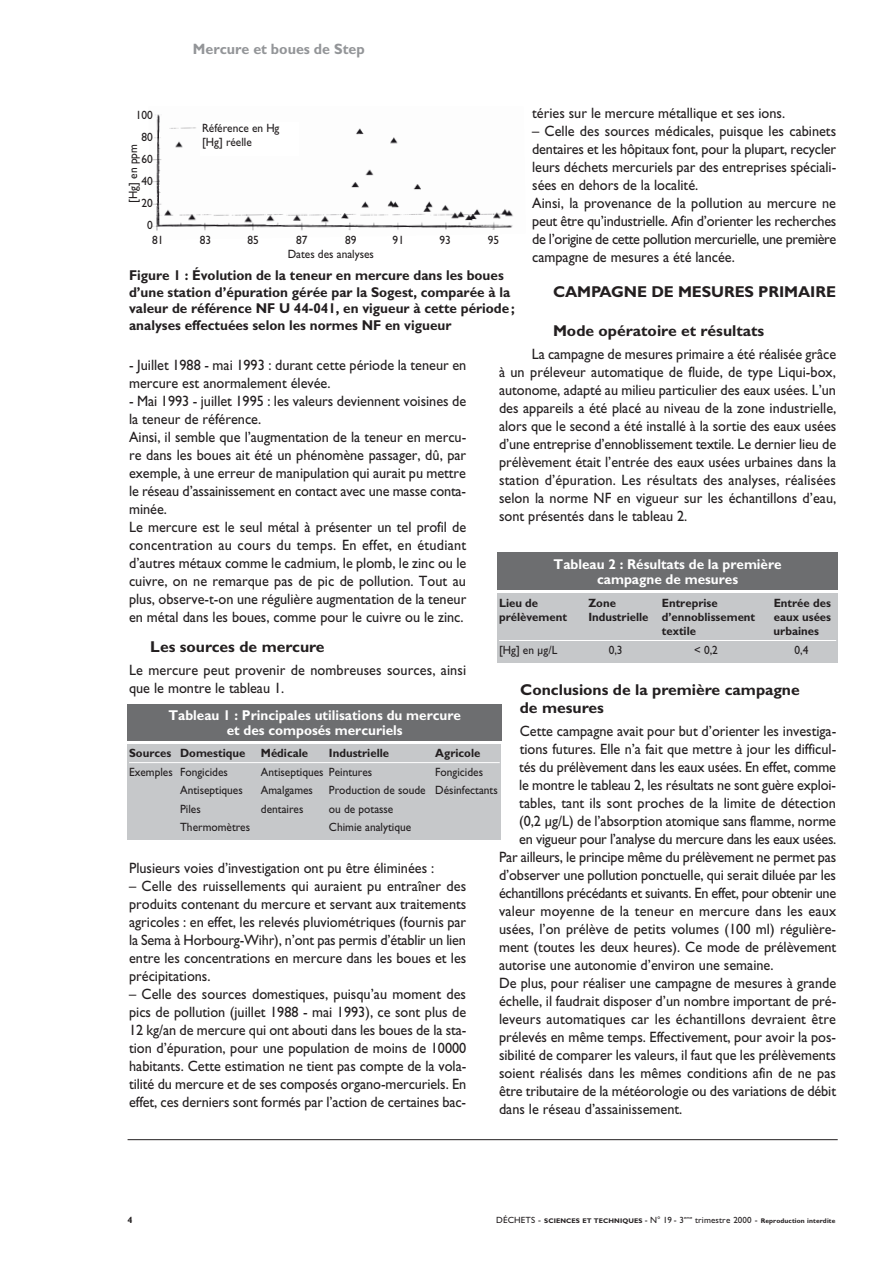
<style>
.page{position:relative;width:893px;height:1263px;background:#fff}
.page>*{position:absolute;margin:0;border:0;box-sizing:border-box;transform-origin:0 0}
.t1{font:700 15.75px/18px "Gill Sans";color:#231f20}
.t2{font:15px/18px "Gill Sans";color:#231f20;scale:.95 1}
.t3{font:15px "Gill Sans";letter-spacing:-.02em;color:#231f20;scale:.95 1}
.t4{font:700 15px "Gill Sans";color:#939598;scale:.95 1}
.t5{font:700 14.25px/16.5px "Gill Sans";color:#231f20;scale:.95 1}
.t6{font:700 14.25px/15px "Gill Sans";color:#fff;text-align:center;scale:.95 1}
.t7{font:12px/21.9px "Gill Sans";color:#231f20;text-align:right;scale:.95 1}
.t8{font:700 12px "Gill Sans";color:#231f20;scale:.95 1}
.t9{font:700 9px "Gill Sans";color:#231f20}
.t10{font:700 6.75px "Gill Sans";letter-spacing:.015em;color:#231f20}
.s1{font-weight:400;font-size:9px}
</style>
<div class="page">
<hr style="left:128px;top:1139px;width:710px;height:1px;background:#231f20">
<div style="left:128px;top:744px;width:373px;height:96px;background:#c6c8ca"></div>
<hr style="left:129px;top:762px;width:371px;height:1px;background:#fff">
<div style="left:128px;top:704px;width:374px;height:37px;background:#6d6e70"></div>
<img style="left:151px;top:114px;width:362px;height:117px">
<img style="left:170px;top:124px;width:28px;height:8px">
<img style="left:169px;top:140px;width:29px;height:8px">
<div style="left:201px;top:122px;width:98px;height:34px;background:#fff"></div>
<div style="left:497px;top:594px;width:341px;height:69px;background:#c6c8ca"></div>
<hr style="left:499px;top:640px;width:337px;height:1px;background:#fff">
<div style="left:497px;top:553px;width:341px;height:37px;background:#6d6e70"></div>
<p class="t4" style="left:193px;top:44px;width:182px">Mercure et boues de Step</p>
<p class="t2" style="left:532px;top:106px;width:268px">téries sur le mercure métallique et ses ions.</p>
<p class="t2" style="left:532px;top:124px;width:322px">– Celle des sources médicales, puisque les cabinets dentaires et les hôpitaux font, pour la plupart, recycler leurs déchets mercuriels par des entreprises spéciali&shy;sées en dehors de la localité.<br>Ainsi, la provenance de la pollution au mercure ne peut être qu’industrielle. Afin d’orienter les recherches de l’origine de cette pollution mercurielle, une première campagne de mesures a été lancée.</p>
<p class="t1" style="left:553px;top:284px;width:284px">CAMPAGNE DE MESURES PRIMAIRE</p>
<p class="t1" style="left:553px;top:324px;width:213px">Mode opératoire et résultats</p>
<p class="t2" style="left:499px;top:346px;width:357px;text-align:justify;text-indent:33px">La campagne de mesures primaire a été réalisée grâce à un préleveur automatique de fluide, de type Liqui-box, autonome, adapté au milieu particulier des eaux usées. L’un des appareils a été placé au niveau de la zone industrielle, alors que le second a été installé à la sortie des eaux usées d’une entreprise d’ennoblissement textile. Le dernier lieu de prélèvement était l’entrée des eaux usées urbaines dans la station d’épuration. Les résultats des analyses, réalisées selon la norme NF en vigueur sur les échantillons d’eau, sont présentés dans le tableau 2.</p>
<p class="t7" style="left:136px;top:106px;width:20px">100<br>80<br>60<br>40<br>20<br>0</p>
<p class="t7" style="left:202px;top:122px;width:83px;line-height:14.2px;text-align:left">Référence en Hg [Hg] réelle</p>
<p class="t7" style="left:124px;top:203px;width:63px;rotate:-90deg">[Hg] en ppm</p>
<p class="t7" style="left:152px;top:230px;width:13px">81</p>
<p class="t7" style="left:200px;top:230px;width:14px">83</p>
<p class="t7" style="left:248px;top:230px;width:14px">85</p>
<p class="t7" style="left:296px;top:230px;width:14px">87</p>
<p class="t7" style="left:345px;top:230px;width:14px">89</p>
<p class="t7" style="left:393px;top:230px;width:14px">91</p>
<p class="t7" style="left:439px;top:230px;width:13px">93</p>
<p class="t7" style="left:488px;top:230px;width:14px">95</p>
<p class="t7" style="left:288px;top:244px;width:92px">Dates des analyses</p>
<p class="t5" style="left:129px;top:269px;width:408px">Figure 1 : Évolution de la teneur en mercure dans les boues d’une station d’épuration gérée par la Sogest, comparée à la valeur de référence NF U 44-041, en vigueur à cette période; analyses effectuées selon les normes NF en vigueur</p>
<p class="t2" style="left:129px;top:357px;width:356px">- Juillet 1988 - mai 1993 : durant cette période la teneur en mercure est anormalement élevée.</p>
<p class="t2" style="left:129px;top:393px;width:357px">- Mai 1993 - juillet 1995 : les valeurs deviennent voisines de la teneur de référence.<br>Ainsi, il semble que l’augmentation de la teneur en mercu&shy;re dans les boues ait été un phénomène passager, dû, par exemple, à une erreur de manipulation qui aurait pu mettre le réseau d’assainissement en contact avec une masse conta&shy;minée.<br>Le mercure est le seul métal à présenter un tel profil de concentration au cours du temps. En effet, en étudiant d’autres métaux comme le cadmium, le plomb, le zinc ou le cuivre, on ne remarque pas de pic de pollution. Tout au plus, observe-t-on une régulière augmentation de la teneur en métal dans les boues, comme pour le cuivre ou le zinc.</p>
<p class="t1" style="left:150px;top:640px;width:176px">Les sources de mercure</p>
<p class="t2" style="left:129px;top:662px;width:356px">Le mercure peut provenir de nombreuses sources, ainsi que le montre le tableau 1.</p>
<p class="t6" style="left:554px;top:558px;width:241px">Tableau 2 : Résultats de la première campagne de mesures</p>
<p class="t8" style="left:499px;top:598px;width:43px">Lieu de</p>
<p class="t8" style="left:588px;top:598px;width:31px">Zone</p>
<p class="t8" style="left:662px;top:598px;width:60px">Entreprise</p>
<p class="t8" style="left:774px;top:598px;width:62px">Entrée des</p>
<p class="t8" style="left:499px;top:613px;width:73px">prélèvement</p>
<p class="t8" style="left:588px;top:613px;width:177px">Industrielle d’ennoblissement</p>
<p class="t8" style="left:774px;top:613px;width:62px">eaux usées</p>
<p class="t8" style="left:662px;top:627px;width:38px">textile</p>
<p class="t8" style="left:774px;top:627px;width:49px">urbaines</p>
<p class="t7" style="left:499px;top:640px;width:63px">[Hg] en μg/L</p>
<p class="t7" style="left:609px;top:640px;width:16px">0,3</p>
<p class="t7" style="left:694px;top:640px;width:26px">&lt; 0,2</p>
<p class="t7" style="left:794px;top:640px;width:16px">0,4</p>
<p class="t1" style="left:520px;top:683px;width:281px">Conclusions de la première campagne de mesures</p>
<p class="t2" style="left:520px;top:723px;width:335px">Cette campagne avait pour but d’orienter les investiga-</p>
<p class="t2" style="left:520px;top:741px;width:335px">tions futures. Elle n’a fait que mettre à jour les difficul-</p>
<p class="t2" style="left:519px;top:759px;width:335px">tés du prélèvement dans les eaux usées. En effet, comme</p>
<p class="t2" style="left:519px;top:777px;width:335px">le montre le tableau 2, les résultats ne sont guère exploi-</p>
<p class="t2" style="left:519px;top:795px;width:335px">tables, tant ils sont proches de la limite de détection</p>
<p class="t2" style="left:519px;top:813px;width:335px">(0,2 μg/L) de l’absorption atomique sans flamme, norme</p>
<p class="t2" style="left:519px;top:831px;width:335px">en vigueur pour l’analyse du mercure dans les eaux usées.</p>
<p class="t2" style="left:499px;top:849px;width:356px">Par ailleurs, le principe même du prélèvement ne permet pas</p>
<p class="t2" style="left:499px;top:867px;width:356px">d’observer une pollution ponctuelle, qui serait diluée par les</p>
<p class="t3" style="left:499px;top:887px;width:356px">échantillons précédants et suivants. En effet, pour obtenir une</p>
<p class="t2" style="left:499px;top:903px;width:357px">valeur moyenne de la teneur en mercure dans les eaux</p>
<p class="t2" style="left:499px;top:921px;width:356px">usées, l’on prélève de petits volumes (100 ml) régulière-</p>
<p class="t2" style="left:499px;top:939px;width:357px">ment (toutes les deux heures). Ce mode de prélèvement</p>
<p class="t2" style="left:499px;top:957px;width:290px">autorise une autonomie d’environ une semaine.</p>
<p class="t2" style="left:499px;top:975px;width:356px">De plus, pour réaliser une campagne de mesures à grande</p>
<p class="t2" style="left:499px;top:993px;width:357px">échelle, il faudrait disposer d’un nombre important de pré-</p>
<p class="t2" style="left:499px;top:1011px;width:356px">leveurs automatiques car les échantillons devraient être</p>
<p class="t2" style="left:499px;top:1029px;width:356px">prélevés en même temps. Effectivement, pour avoir la pos-</p>
<p class="t2" style="left:499px;top:1047px;width:356px">sibilité de comparer les valeurs, il faut que les prélèvements</p>
<p class="t2" style="left:499px;top:1065px;width:356px">soient réalisés dans les mêmes conditions afin de ne pas</p>
<p class="t2" style="left:499px;top:1083px;width:356px">être tributaire de la météorologie ou des variations de débit</p>
<p class="t2" style="left:499px;top:1101px;width:194px">dans le réseau d’assainissement.</p>
<p class="t6" style="left:168px;top:709px;width:309px">Tableau 1 : Principales utilisations du mercure et des composés mercuriels</p>
<p class="t8" style="left:129px;top:749px;width:124px">Sources Domestique</p>
<p class="t8" style="left:261px;top:749px;width:51px">Médicale</p>
<p class="t8" style="left:329px;top:749px;width:65px">Industrielle</p>
<p class="t8" style="left:435px;top:749px;width:49px">Agricole</p>
<p class="t7" style="left:129px;top:762px;width:106px">Exemples Fongicides</p>
<p class="t7" style="left:261px;top:762px;width:119px">Antiseptiques Peintures</p>
<p class="t7" style="left:435px;top:762px;width:52px">Fongicides</p>
<p class="t7" style="left:180px;top:781px;width:67px">Antiseptiques</p>
<p class="t7" style="left:261px;top:781px;width:56px">Amalgames</p>
<p class="t7" style="left:329px;top:781px;width:179px">Production de soude Désinfectants</p>
<p class="t7" style="left:180px;top:799px;width:23px">Piles</p>
<p class="t7" style="left:261px;top:799px;width:46px">dentaires</p>
<p class="t7" style="left:329px;top:799px;width:69px">ou de potasse</p>
<p class="t7" style="left:180px;top:818px;width:75px">Thermomètres</p>
<p class="t7" style="left:329px;top:818px;width:88px">Chimie analytique</p>
<p class="t2" style="left:129px;top:860px;width:323px">Plusieurs voies d’investigation ont pu être éliminées :</p>
<p class="t2" style="left:129px;top:878px;width:357px;text-align:justify">– Celle des ruissellements qui auraient pu entraîner des produits contenant du mercure et servant aux traitements agricoles : en effet, les relevés pluviométriques (fournis par la Sema à Horbourg-Wihr), n’ont pas permis d’établir un lien entre les concentrations en mercure dans les boues et les précipitations.</p>
<p class="t2" style="left:129px;top:986px;width:357px;text-align:justify">– Celle des sources domestiques, puisqu’au moment des pics de pollution (juillet 1988 - mai 1993), ce sont plus de 12 kg/an de mercure qui ont abouti dans les boues de la sta&shy;tion d’épuration, pour une population de moins de 10000 habitants. Cette estimation ne tient pas compte de la vola&shy;tilité du mercure et de ses composés organo-mercuriels. En effet, ces derniers sont formés par l’action de certaines bac-</p>
<p class="t9" style="left:128px;top:1217px;width:6px">4</p>
<p class="t10" style="left:496px;top:1219px;width:341px"><span class="s1">DÉCHETS -</span> SCIENCES ET TECHNIQUES <span class="s1">- N° 19 - 3</span><sup>eme</sup> <span class="s1">trimestre 2000 -</span> Reproduction interdite</p>
</div>
